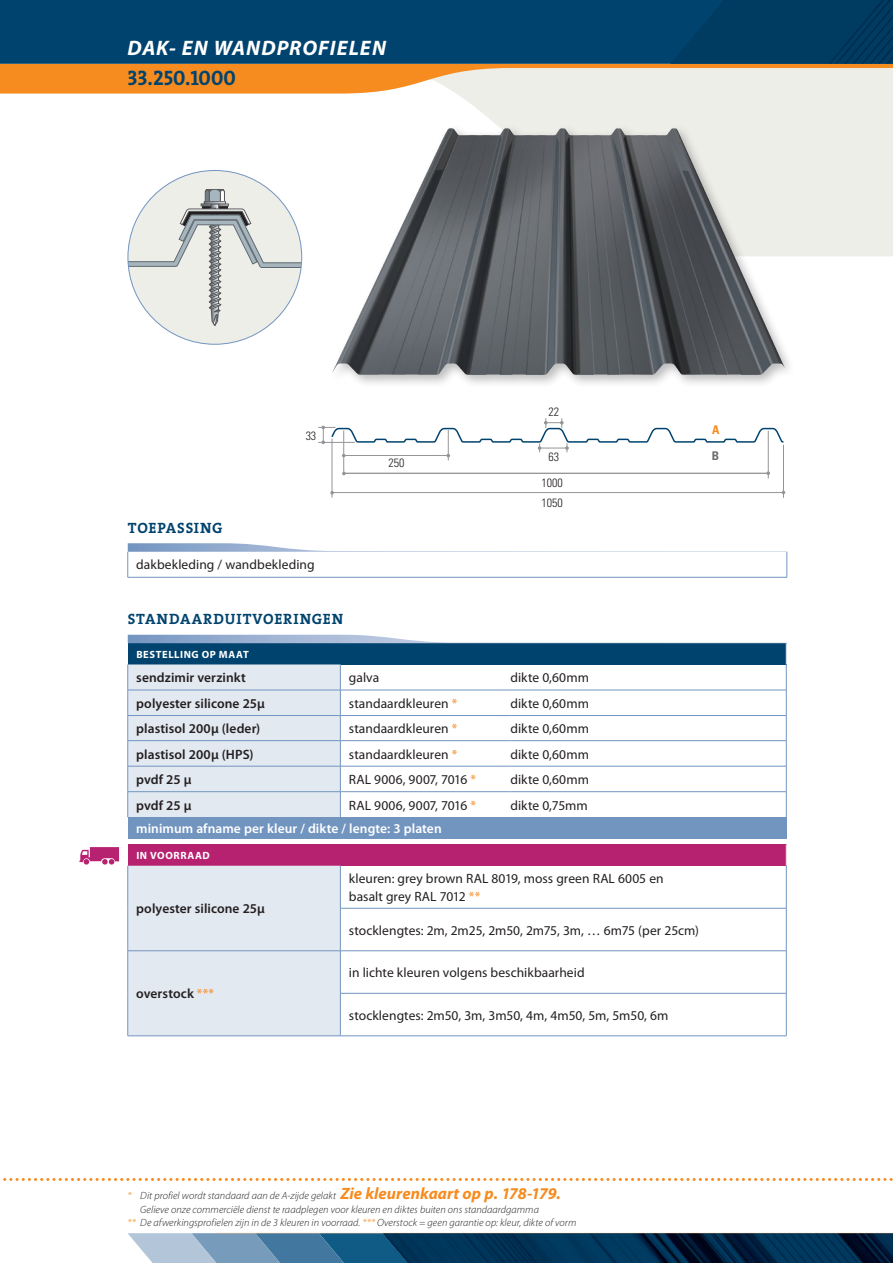
<style>
.page{position:relative;width:893px;height:1263px;background:#fff}
.page>*{position:absolute;margin:0;border:0;box-sizing:border-box;transform-origin:0 0}
.t1{font:italic 700 21px "Myriad Pro";letter-spacing:.045em;color:#fff}
.t2{font:21px "The Serif Bold Caps";letter-spacing:-.005em;color:#00436e}
.t3{font:15px "The Serif Bold Caps";letter-spacing:.055em;color:#00436e}
.t4{font:13.5px/18px "Myriad Pro";color:#231f20}
.t5{font:600 13.5px "Myriad Pro";letter-spacing:.005em;color:#231f20}
.t6{font:600 13.5px "Myriad Pro";letter-spacing:.005em;color:#fff}
.t7{font:300 condensed 12px/19.2px "Univers";color:#231f20}
.t8{font:700 condensed 12px "Univers";color:#f68b1f}
.t9{font:700 condensed 12px "Univers";color:#6c6d70}
.t10{font:italic 300 10.5px "Myriad Pro";letter-spacing:.005em;color:#231f20}
.t11{font:700 10.5px "Myriad Pro";letter-spacing:.06em;color:#fff}
.s1{color:#f68b1f}
.s2{font-weight:400;color:#f68b1f}
.s3{font-weight:700;font-size:16.5px;color:#f68b1f}
</style>
<div class="page">
<div style="left:457px;top:94px;width:436px;height:162px;background:#eeeee9"></div>
<svg style="left:0;top:64px;width:893px;height:30px"></svg>
<svg style="left:0;top:1178px;width:893px;height:3px"></svg>
<div style="left:0;top:0;width:670px;height:64px;background:#00436e"></div>
<img style="left:670px;top:0;width:223px;height:64px">
<svg style="left:128px;top:1233px;width:765px;height:30px"></svg>
<hr style="left:344px;top:473px;width:424px;height:1px;background:#939598">
<hr style="left:343px;top:430px;width:1px;height:45px;background:#939598">
<hr style="left:448px;top:430px;width:1px;height:30px;background:#939598">
<hr style="left:768px;top:431px;width:1px;height:47px;background:#939598">
<hr style="left:332px;top:492px;width:451px;height:1px;background:#939598">
<hr style="left:332px;top:439px;width:1px;height:59px;background:#939598">
<hr style="left:783px;top:445px;width:1px;height:53px;background:#939598">
<svg style="left:318px;top:418px;width:466px;height:39px"></svg>
<div style="left:328px;top:123px;width:469px;height:265px;background:#231f20;opacity:.3"></div>
<img style="left:503px;top:128px;width:168px;height:7px">
<div style="left:128px;top:170px;width:174px;height:174px;background:#eeeee9;border-radius:50%"></div>
<svg style="left:128px;top:189px;width:174px;height:137px"></svg>
<hr style="left:128px;top:577px;width:659px;height:1px;background:#7295c0">
<svg style="left:127px;top:543px;width:661px;height:34px"></svg>
<div style="left:128px;top:817px;width:658px;height:21px;background:#7295c0"></div>
<svg style="left:127px;top:635px;width:660px;height:182px"></svg>
<div style="left:128px;top:844px;width:658px;height:22px;background:#b62270"></div>
<div style="left:128px;top:866px;width:212px;height:169px;background:#e3e9f1"></div>
<svg style="left:786px;top:844px;width:1px;height:22px"></svg>
<hr style="left:340px;top:866px;width:1px;height:42px;background:#7295c0">
<hr style="left:786px;top:866px;width:1px;height:42px;background:#7295c0">
<hr style="left:340px;top:908px;width:446px;height:1px;background:#7295c0">
<hr style="left:340px;top:908px;width:1px;height:42px;background:#7295c0">
<hr style="left:786px;top:908px;width:1px;height:42px;background:#7295c0">
<hr style="left:128px;top:950px;width:212px;height:1px;background:#7295c0">
<hr style="left:340px;top:950px;width:446px;height:1px;background:#7295c0">
<hr style="left:340px;top:951px;width:1px;height:42px;background:#7295c0">
<hr style="left:786px;top:951px;width:1px;height:42px;background:#7295c0">
<hr style="left:340px;top:993px;width:446px;height:1px;background:#7295c0">
<hr style="left:340px;top:993px;width:1px;height:43px;background:#7295c0">
<hr style="left:786px;top:993px;width:1px;height:43px;background:#7295c0">
<hr style="left:128px;top:1035px;width:212px;height:1px;background:#7295c0">
<hr style="left:340px;top:1035px;width:446px;height:1px;background:#7295c0">
<hr style="left:127px;top:866px;width:1px;height:42px;background:#7295c0">
<hr style="left:127px;top:908px;width:1px;height:42px;background:#7295c0">
<hr style="left:127px;top:951px;width:1px;height:42px;background:#7295c0">
<hr style="left:127px;top:993px;width:1px;height:43px;background:#7295c0">
<svg style="left:79px;top:847px;width:40px;height:17px"></svg>
<h1 class="t1" style="left:128px;top:34px;width:260px">DAK- EN WANDPROFIELEN</h1>
<h1 class="t2" style="left:128px;top:61px;width:110px">33.250.1000</h1>
<p class="t7" style="left:306px;top:426px;width:12px">33</p>
<p class="t3" style="left:128px;top:515px;width:96px">TOEPASSING</p>
<p class="t4" style="left:136px;top:556px;width:180px">dakbekleding / wandbekleding</p>
<p class="t7" style="left:389px;top:453px;width:17px">250</p>
<p class="t7" style="left:548px;top:402px;width:12px">22</p>
<p class="t7" style="left:548px;top:447px;width:12px">63</p>
<p class="t7" style="left:541px;top:473px;width:23px">1000<br>1050</p>
<p class="t8" style="left:712px;top:422px;width:9px">A</p>
<p class="t9" style="left:712px;top:448px;width:9px">B</p>
<p class="t3" style="left:128px;top:607px;width:217px">STANDAARDUITVOERINGEN</p>
<p class="t11" style="left:136px;top:647px;width:114px">BESTELLING OP MAAT</p>
<p class="t5" style="left:136px;top:669px;width:111px">sendzimir verzinkt</p>
<p class="t4" style="left:349px;top:668px;width:32px">galva</p>
<p class="t4" style="left:510px;top:668px;width:80px">dikte 0,60mm</p>
<p class="t5" style="left:136px;top:695px;width:130px">polyester silicone 25µ</p>
<p class="t4" style="left:349px;top:694px;width:110px">standaardkleuren <span class="s1">*</span></p>
<p class="t4" style="left:510px;top:694px;width:80px">dikte 0,60mm</p>
<p class="t5" style="left:136px;top:720px;width:126px">plastisol 200µ (leder)</p>
<p class="t4" style="left:349px;top:719px;width:110px">standaardkleuren <span class="s1">*</span></p>
<p class="t4" style="left:510px;top:719px;width:80px">dikte 0,60mm</p>
<p class="t5" style="left:136px;top:745px;width:119px">plastisol 200µ (HPS)</p>
<p class="t4" style="left:349px;top:745px;width:110px">standaardkleuren <span class="s1">*</span></p>
<p class="t4" style="left:510px;top:745px;width:80px">dikte 0,60mm</p>
<p class="t5" style="left:136px;top:771px;width:57px">pvdf 25 µ</p>
<p class="t4" style="left:349px;top:770px;width:129px">RAL 9006, 9007, 7016 <span class="s1">*</span></p>
<p class="t4" style="left:510px;top:770px;width:80px">dikte 0,60mm</p>
<p class="t5" style="left:136px;top:796px;width:57px">pvdf 25 µ</p>
<p class="t4" style="left:349px;top:796px;width:129px">RAL 9006, 9007, 7016 <span class="s1">*</span></p>
<p class="t4" style="left:510px;top:796px;width:79px">dikte 0,75mm</p>
<p class="t6" style="left:136px;top:820px;width:307px">minimum afname per kleur / dikte / lengte: 3 platen</p>
<p class="t11" style="left:136px;top:849px;width:75px">IN VOORRAAD</p>
<p class="t5" style="left:136px;top:900px;width:130px">polyester silicone 25µ</p>
<p class="t5" style="left:136px;top:985px;width:79px">overstock <span class="s2">***</span></p>
<p class="t4" style="left:349px;top:869px;width:316px">kleuren: grey brown RAL 8019, moss green RAL 6005 en basalt grey RAL 7012 <span class="s1">**</span></p>
<p class="t4" style="left:349px;top:921px;width:352px">stocklengtes: 2m, 2m25, 2m50, 2m75, 3m, … 6m75 (per 25cm)</p>
<p class="t4" style="left:349px;top:963px;width:237px">in lichte kleuren volgens beschikbaarheid</p>
<p class="t4" style="left:349px;top:1006px;width:321px">stocklengtes: 2m50, 3m, 3m50, 4m, 4m50, 5m, 5m50, 6m</p>
<p class="t10" style="left:128px;top:1189px;width:435px"><span class="s1">*</span> Dit profiel wordt standaard aan de A-zijde gelakt <span class="s3">Zie kleurenkaart op p. 178-179.</span></p>
<p class="t10" style="left:140px;top:1203px;width:400px">Gelieve onze commerciële dienst te raadplegen voor kleuren en diktes buiten ons standaardgamma</p>
<p class="t10" style="left:128px;top:1216px;width:450px"><span class="s1">**</span> De afwerkingsprofielen zijn in de 3 kleuren in voorraad. <span class="s1">***</span> Overstock = geen garantie op: kleur, dikte of vorm</p>
</div>
